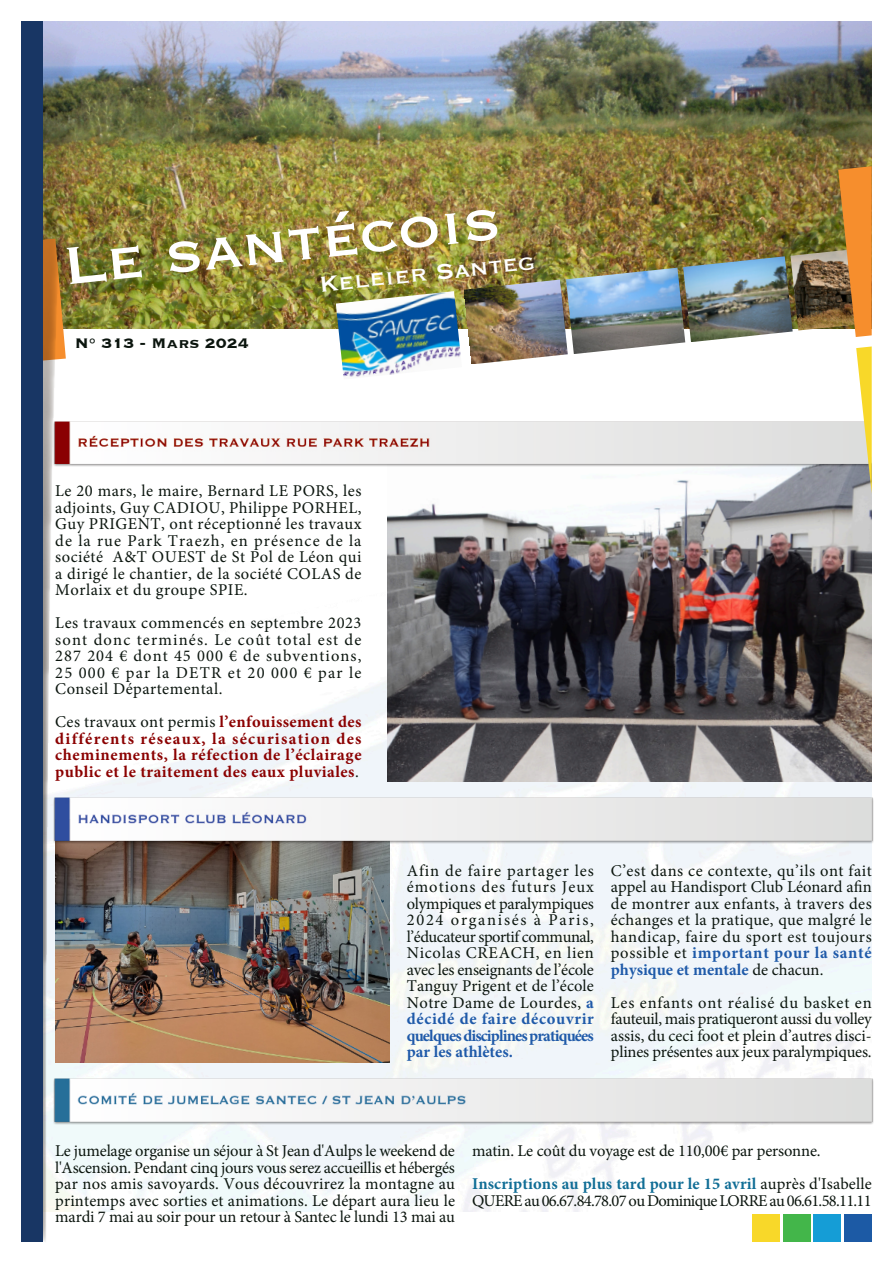
<style>
.page{position:relative;width:893px;height:1263px;background:#fff}
.page>*{position:absolute;margin:0;border:0;box-sizing:border-box;transform-origin:0 0}
.t1{font:69px "Copperplate";color:#fff}
.t2{font:28.05px "Copperplate";color:#fff}
.t3{font:700 18px "Copperplate";color:#0b150e}
.t4{font:16.5px/16.5px "Minion Pro";letter-spacing:.005em;color:#0b150e;text-align:justify}
.t5{font:700 16.5px/16.5px "Minion Pro";letter-spacing:.03em;color:#8b0202;text-align:justify}
.t6{font:16.5px "Minion Pro";letter-spacing:-.045em;color:#0b150e}
.s1{font-weight:400;color:#0b150e}
.s2{font-weight:700;color:#1f5aa9}
.s3{font-weight:700;color:#116e96}
</style>
<div class="page">
<img style="left:79px;top:682px;width:793px;height:529px">
<img style="left:387px;top:467px;width:485px;height:315px">
<img style="left:79px;top:844px;width:311px;height:218px">
<img style="left:79px;top:421px;width:777px;height:46px">
<img style="left:79px;top:798px;width:794px;height:46px">
<img style="left:79px;top:1079px;width:794px;height:46px">
<img style="left:37px;top:21px;width:835px;height:308px">
<img style="left:336px;top:291px;width:126px;height:86px">
<img style="left:465px;top:280px;width:103px;height:84px">
<img style="left:566px;top:268px;width:119px;height:86px">
<img style="left:683px;top:256px;width:110px;height:86px">
<img style="left:790px;top:249px;width:48px;height:81px">
<img style="left:43px;top:26px;width:36px;height:1216px">
<div style="left:21px;top:22px;width:22px;height:1220px;background:#183664"></div>
<img style="left:838px;top:166px;width:34px;height:171px">
<svg style="left:856px;top:346px;width:16px;height:148px;background:#e0d27e"></svg>
<div style="left:844px;top:1214px;width:28px;height:28px;background:#1c5aa5"></div>
<div style="left:813px;top:1214px;width:28px;height:28px;background:#159dd6"></div>
<div style="left:783px;top:1214px;width:27px;height:28px;background:#43b64a"></div>
<div style="left:752px;top:1214px;width:28px;height:28px;background:#f8d829"></div>
<h1 class="t1" style="left:61px;top:232px;width:441px;rotate:-6deg">Le santécois</h1>
<h2 class="t2" style="left:318px;top:270px;width:218px;rotate:-6deg">Keleier Santeg</h2>
<p class="t3" style="left:75px;top:334px;width:176px">N° 313 - Mars 2024</p>
<p class="t4" style="left:55px;top:484px;width:308px">Le 20 mars, le maire, Bernard LE PORS, les adjoints, Guy CADIOU, Philippe PORHEL, Guy PRIGENT, ont réceptionné les travaux de la rue Park Traezh, en présence de la société A&amp;T OUEST de St Pol de Léon qui a dirigé le chantier, de la société COLAS de Morlaix et du groupe SPIE.</p>
<p class="t4" style="left:55px;top:616px;width:308px">Les travaux commencés en septembre 2023 sont donc terminés. Le coût total est de 287 204 € dont 45 000 € de subventions, 25 000 € par la DETR et 20 000 € par le Conseil Départemental.</p>
<p class="t5" style="left:55px;top:715px;width:308px"><span class="s1">Ces travaux ont permis</span> l’enfouissement des différents réseaux, la sécurisation des cheminements, la réfection de l’éclairage public et le traitement des eaux pluviales<span class="s1">.</span></p>
<p class="t4" style="left:407px;top:864px;width:189px">Afin de faire partager les émotions des futurs Jeux olympiques et paralympiques 2024 organisés à Paris, l’éducateur sportif communal, Nicolas CREACH, en lien avec les enseignants de l’école Tanguy Prigent et de l’école Notre Dame de Lourdes, <span class="s2">a décidé de faire découvrir quelques disciplines pratiquées par les athlètes.</span></p>
<p class="t4" style="left:611px;top:864px;width:262px">C’est dans ce contexte, qu’ils ont fait appel au Handisport Club Léonard afin de montrer aux enfants, à travers des échanges et la pratique, que malgré le handicap, faire du sport est toujours possible et <span class="s2">important pour la santé physique et mentale</span> de chacun.</p>
<p class="t4" style="left:611px;top:996px;width:262px">Les enfants ont réalisé du basket en fauteuil, mais pratiqueront aussi du volley assis, du ceci foot et plein d’autres disci&shy;plines présentes aux jeux paralympiques.</p>
<p class="t4" style="left:55px;top:1144px;width:401px">Le jumelage organise un séjour à St Jean d'Aulps le weekend de l'Ascension. Pendant cinq jours vous serez accueillis et hébergés par nos amis savoyards. Vous découvrirez la montagne au printemps avec sorties et animations. Le départ aura lieu le mardi 7 mai au soir pour un retour à Santec le lundi 13 mai au</p>
<p class="t4" style="left:472px;top:1136px;width:401px;line-height:33px">matin. Le coût du voyage est de 110,00€ par personne.<br><span class="s3">Inscriptions au plus tard pour le 15 avril</span> auprès d'Isabelle</p>
<p class="t6" style="left:472px;top:1194px;width:401px">QUERE au 06.67.84.78.07 ou Dominique LORRE au 06.61.58.11.11</p>
</div>
